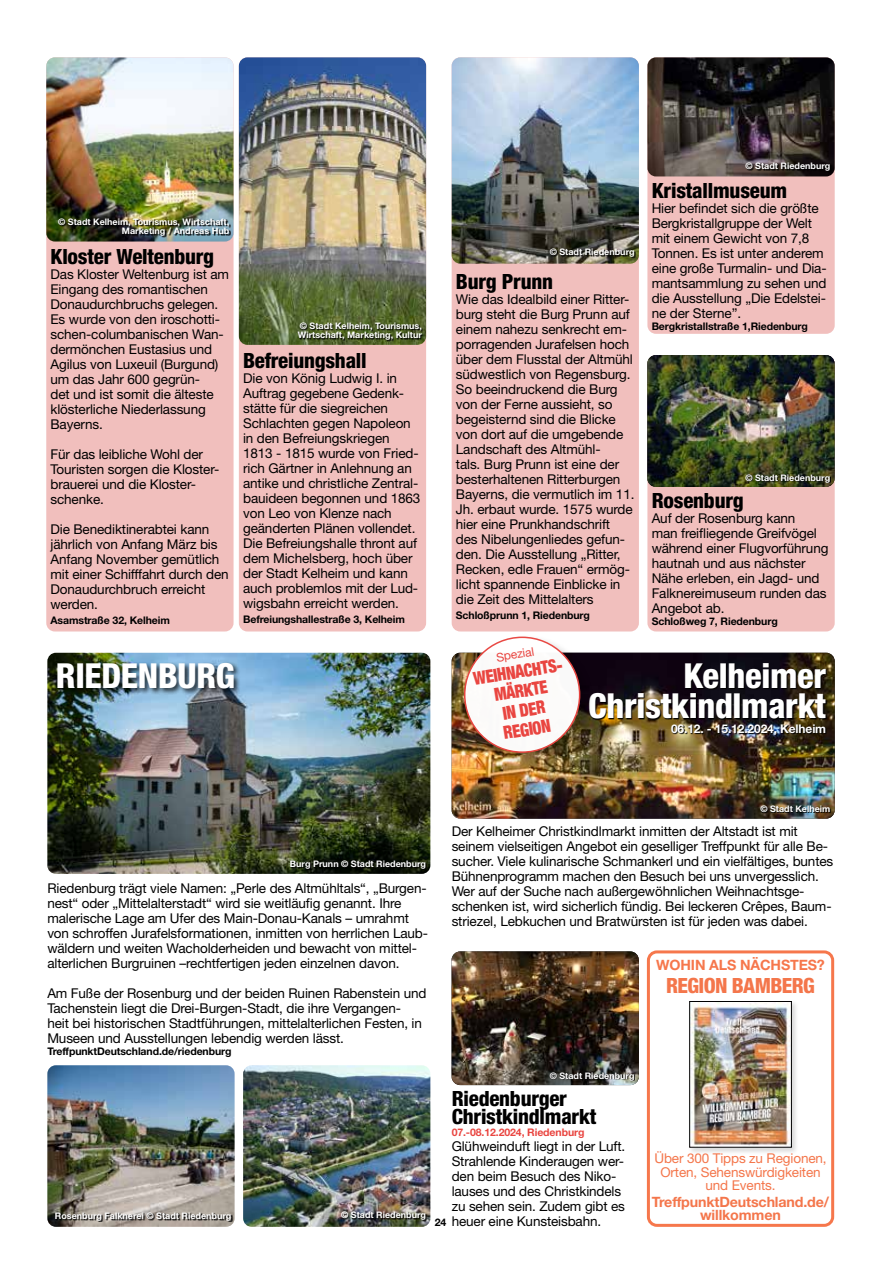
<style>
.page{position:relative;width:881px;height:1263px;background:#fff}
.page>*{position:absolute;margin:0;border:0;box-sizing:border-box;transform-origin:0 0}
.t1{font:800 condensed 34.5px/30px "Helvetica Neue LT";letter-spacing:-.01em;color:#fff;text-align:right}
.t2{font:800 condensed 21px/18px "Helvetica Neue LT";letter-spacing:-.01em;color:#000}
.t3{font:800 condensed 21px "Helvetica Neue LT";letter-spacing:-.03em;color:#f4764b}
.t4{font:900 condensed 18px/19.5px "Helvetica Neue";color:#e94540;text-align:center;scale:.9 1}
.t5{font:700 14.25px/13.5px "Helvetica Neue LT";letter-spacing:-.01em;color:#f4764b;text-align:center}
.t6{font:700 14.25px "Helvetica Neue LT";letter-spacing:-.01em;color:#f6774c}
.t7{font:13.5px/15px "Helvetica Neue LT";letter-spacing:-.01em;color:#000}
.t8{font:13.5px/13.5px "Helvetica Neue LT";letter-spacing:-.01em;color:#f4764b;text-align:center}
.t9{font:700 12px "Helvetica Neue LT";letter-spacing:-.01em;color:#fff}
.t10{font:12px "Helvetica Neue LT";color:#e94540}
.t11{font:700 10.5px "Helvetica Neue LT";letter-spacing:-.01em;color:#000}
.t12{font:700 10.5px "Helvetica Neue LT";letter-spacing:-.01em;color:#e94540}
.t13{font:700 9px/9px "Helvetica Neue LT";color:#fff;text-align:right}
</style>
<div class="page">
<img style="left:47px;top:653px;width:383px;height:221px">
<svg style="left:290px;top:860px;width:137px;height:10px"></svg>
<img style="left:47px;top:1065px;width:187px;height:162px">
<img style="left:243px;top:1065px;width:187px;height:162px">
<svg style="left:56px;top:1212px;width:176px;height:10px"></svg>
<svg style="left:341px;top:1212px;width:86px;height:9px"></svg>
<div style="left:56px;top:661px;width:185px;height:35px;background:#000;opacity:.75"></div>
<div style="left:451px;top:57px;width:187px;height:574px;background:#f1bfbd;border-radius:9px"></div>
<img style="left:451px;top:57px;width:187px;height:207px">
<svg style="left:549px;top:249px;width:86px;height:10px"></svg>
<div style="left:647px;top:57px;width:187px;height:277px;background:#f1bfbd;border-radius:9px"></div>
<img style="left:647px;top:57px;width:187px;height:119px">
<svg style="left:745px;top:163px;width:86px;height:10px"></svg>
<div style="left:647px;top:355px;width:187px;height:276px;background:#f1bfbd;border-radius:9px"></div>
<img style="left:647px;top:355px;width:187px;height:132px">
<svg style="left:745px;top:473px;width:85px;height:10px"></svg>
<img style="left:451px;top:653px;width:383px;height:166px">
<svg style="left:760px;top:805px;width:70px;height:8px"></svg>
<img style="left:595px;top:662px;width:232px;height:74px">
<div style="left:461px;top:633px;width:134px;height:135px;background:#000;opacity:.25"></div>
<div style="left:464px;top:637px;width:115px;height:115px;background:#fff;border-radius:50%"></div>
<div style="left:464px;top:636px;width:116px;height:117px;border:2px solid #e94540;border-radius:50%"></div>
<img style="left:451px;top:951px;width:187px;height:134px">
<svg style="left:549px;top:1071px;width:85px;height:10px"></svg>
<div style="left:46px;top:57px;width:187px;height:574px;background:#f1bfbd;border-radius:9px"></div>
<img style="left:46px;top:57px;width:187px;height:185px">
<img style="left:59px;top:219px;width:171px;height:18px">
<div style="left:239px;top:57px;width:187px;height:574px;background:#f1bfbd;border-radius:9px"></div>
<img style="left:239px;top:57px;width:187px;height:288px">
<svg style="left:298px;top:323px;width:125px;height:18px"></svg>
<div style="left:646px;top:950px;width:187px;height:277px;border:3px solid #f6774c;border-radius:9px"></div>
<div style="left:687px;top:999px;width:112px;height:156px;background:#000;opacity:.15"></div>
<img style="left:691px;top:1003px;width:98px;height:142px">
<div style="left:689px;top:1001px;width:102px;height:146px;border:1px solid #000"></div>
<p class="t13" style="left:58px;top:217px;width:172px">© Stadt Kelheim, Tourismus, Wirtschaft,<br>Marketing / Andreas Hub</p>
<h2 class="t2" style="left:50px;top:247px;width:165px">Kloster Weltenburg</h2>
<p class="t7" style="left:50px;top:267px;width:180px">Das Kloster Weltenburg ist am<br>Eingang des romantischen<br>Donaudurchbruchs gelegen.<br>Es wurde von den iroschotti&shy;schen-columbanischen Wan&shy;dermönchen Eustasius und<br>Agilus von Luxeuil (Burgund) um das Jahr 600 gegrün-<br>det und ist somit die älteste klösterliche Niederlassung<br>Bayerns.</p>
<p class="t7" style="left:50px;top:447px;width:170px">Für das leibliche Wohl der<br>Touristen sorgen die Kloster&shy;brauerei und die Kloster&shy;schenke.</p>
<p class="t7" style="left:50px;top:522px;width:180px">Die Benediktinerabtei kann jährlich von Anfang März bis<br>Anfang November gemütlich mit einer Schifffahrt durch den<br>Donaudurchbruch erreicht werden.</p>
<p class="t11" style="left:50px;top:614px;width:121px">Asamstraße 32, Kelheim</p>
<p class="t13" style="left:298px;top:321px;width:125px;text-align:left">© Stadt Kelheim, Tourismus,<br>Wirtschaft, Marketing, Kultur</p>
<h2 class="t2" style="left:243px;top:351px;width:125px">Befreiungshall</h2>
<p class="t7" style="left:243px;top:371px;width:179px">Die von König Ludwig I. in<br>Auftrag gegebene Gedenk&shy;stätte für die siegreichen<br>Schlachten gegen Napoleon in den Befreiungskriegen<br>1813 - 1815 wurde von Fried&shy;rich Gärtner in Anlehnung an antike und christliche Zentral&shy;bauideen begonnen und 1863 von Leo von Klenze nach geänderten Plänen vollendet.<br>Die Befreiungshalle thront auf dem Michelsberg, hoch über der Stadt Kelheim und kann auch problemlos mit der Lud&shy;wigsbahn erreicht werden.</p>
<p class="t11" style="left:243px;top:613px;width:163px">Befreiungshallestraße 3, Kelheim</p>
<h1 class="t1" style="left:56px;top:660px;width:181px">RIEDENBURG</h1>
<p class="t13" style="left:549px;top:247px;width:86px">© Stadt Riedenburg</p>
<h2 class="t2" style="left:455px;top:272px;width:99px">Burg Prunn</h2>
<p class="t7" style="left:455px;top:292px;width:180px">Wie das Idealbild einer Ritter&shy;burg steht die Burg Prunn auf einem nahezu senkrecht em&shy;porragenden Jurafelsen hoch über dem Flusstal der Altmühl südwestlich von Regensburg.<br>So beeindruckend die Burg von der Ferne aussieht, so begeisternd sind die Blicke von dort auf die umgebende<br>Landschaft des Altmühl-<br>tals. Burg Prunn ist eine der besterhaltenen Ritterburgen<br>Bayerns, die vermutlich im 11.<br>Jh. erbaut wurde. 1575 wurde hier eine Prunkhandschrift des Nibelungenliedes gefun&shy;den. Die Ausstellung „Ritter,<br>Recken, edle Frauen“ ermög&shy;licht spannende Einblicke in die Zeit des Mittelalters</p>
<p class="t11" style="left:455px;top:609px;width:135px">Schloßprunn 1, Riedenburg</p>
<p class="t13" style="left:745px;top:161px;width:86px">© Stadt Riedenburg</p>
<h2 class="t2" style="left:651px;top:181px;width:137px">Kristallmuseum</h2>
<p class="t7" style="left:651px;top:200px;width:176px">Hier befindet sich die größte<br>Bergkristallgruppe der Welt mit einem Gewicht von 7,8<br>Tonnen. Es ist unter anderem eine große Turmalin- und Dia&shy;mantsammlung zu sehen und die Ausstellung „Die Edelstei&shy;ne der Sterne”.</p>
<p class="t11" style="left:651px;top:320px;width:158px">Bergkristallstraße 1,Riedenburg</p>
<p class="t13" style="left:745px;top:473px;width:86px">© Stadt Riedenburg</p>
<h2 class="t2" style="left:651px;top:491px;width:93px">Rosenburg</h2>
<p class="t7" style="left:651px;top:511px;width:178px">Auf der Rosenburg kann<br>man freifliegende Greifvögel während einer Flugvorführung hautnah und aus nächster<br>Nähe erleben, ein Jagd- und<br>Falknereimuseum runden das<br>Angebot ab.</p>
<p class="t11" style="left:651px;top:615px;width:128px">Schloßweg 7, Riedenburg</p>
<p class="t10" style="left:495px;top:650px;width:40px;rotate:-9deg">Spezial</p>
<h3 class="t4" style="left:471px;top:668px;width:105px;rotate:-9deg">WEIHNACHTS-<br>MÄRKTE<br>IN DER<br>REGION</h3>
<h1 class="t1" style="left:588px;top:660px;width:239px">Kelheimer<br>Christkindlmarkt</h1>
<p class="t9" style="left:670px;top:721px;width:157px">06.12. - 15.12.2024, Kelheim</p>
<p class="t13" style="left:290px;top:859px;width:138px">Burg Prunn © Stadt Riedenburg</p>
<p class="t7" style="left:47px;top:880px;width:382px">Riedenburg trägt viele Namen: „Perle des Altmühltals“, „Burgen&shy;nest“ oder „Mittelalterstadt“ wird sie weitläufig genannt. Ihre malerische Lage am Ufer des Main-Donau-Kanals – umrahmt von schroffen Jurafelsformationen, inmitten von herrlichen Laub&shy;wäldern und weiten Wacholderheiden und bewacht von mittel&shy;alterlichen Burgruinen –rechtfertigen jeden einzelnen davon.</p>
<p class="t7" style="left:47px;top:985px;width:380px">Am Fuße der Rosenburg und der beiden Ruinen Rabenstein und Tachenstein liegt die Drei-Burgen-Stadt, die ihre Vergangen-<br>heit bei historischen Stadtführungen, mittelalterlichen Festen, in Museen und Ausstellungen lebendig werden lässt.</p>
<p class="t11" style="left:47px;top:1045px;width:186px">TreffpunktDeutschland.de/riedenburg</p>
<p class="t13" style="left:760px;top:804px;width:72px">© Stadt Kelheim</p>
<p class="t7" style="left:451px;top:823px;width:383px">Der Kelheimer Christkindlmarkt inmitten der Altstadt ist mit seinem vielseitigen Angebot ein geselliger Treffpunkt für alle Be&shy;sucher. Viele kulinarische Schmankerl und ein vielfältiges, buntes Bühnenprogramm machen den Besuch bei uns unvergesslich.<br>Wer auf der Suche nach außergewöhnlichen Weihnachtsge&shy;schenken ist, wird sicherlich fündig. Bei leckeren Crêpes, Baum&shy;striezel, Lebkuchen und Bratwürsten ist für jeden was dabei.</p>
<p class="t6" style="left:656px;top:956px;width:170px">WOHIN ALS NÄCHSTES?</p>
<h2 class="t3" style="left:666px;top:972px;width:150px">REGION BAMBERG</h2>
<p class="t13" style="left:55px;top:1211px;width:178px">Rosenburg Falknerei © Stadt Riedenburg</p>
<p class="t13" style="left:341px;top:1210px;width:86px">© Stadt Riedenburg</p>
<p class="t13" style="left:549px;top:1070px;width:86px">© Stadt Riedenburg</p>
<h2 class="t2" style="left:451px;top:1089px;width:146px">Riedenburger<br>Christkindlmarkt</h2>
<p class="t12" style="left:451px;top:1126px;width:134px">07.-08.12.2024, Riedenburg</p>
<p class="t7" style="left:451px;top:1139px;width:175px">Glühweinduft liegt in der Luft.<br>Strahlende Kinderaugen wer&shy;den beim Besuch des Niko&shy;lauses und des Christkindels zu sehen sein. Zudem gibt es heuer eine Kunsteisbahn.</p>
<p class="t11" style="left:434px;top:1216px;width:13px">24</p>
<p class="t8" style="left:654px;top:1151px;width:174px">Über 300 Tipps zu Regionen,<br>Orten, Sehenswürdigkeiten und Events.</p>
<p class="t5" style="left:651px;top:1195px;width:179px">TreffpunktDeutschland.de/ willkommen</p>
</div>
